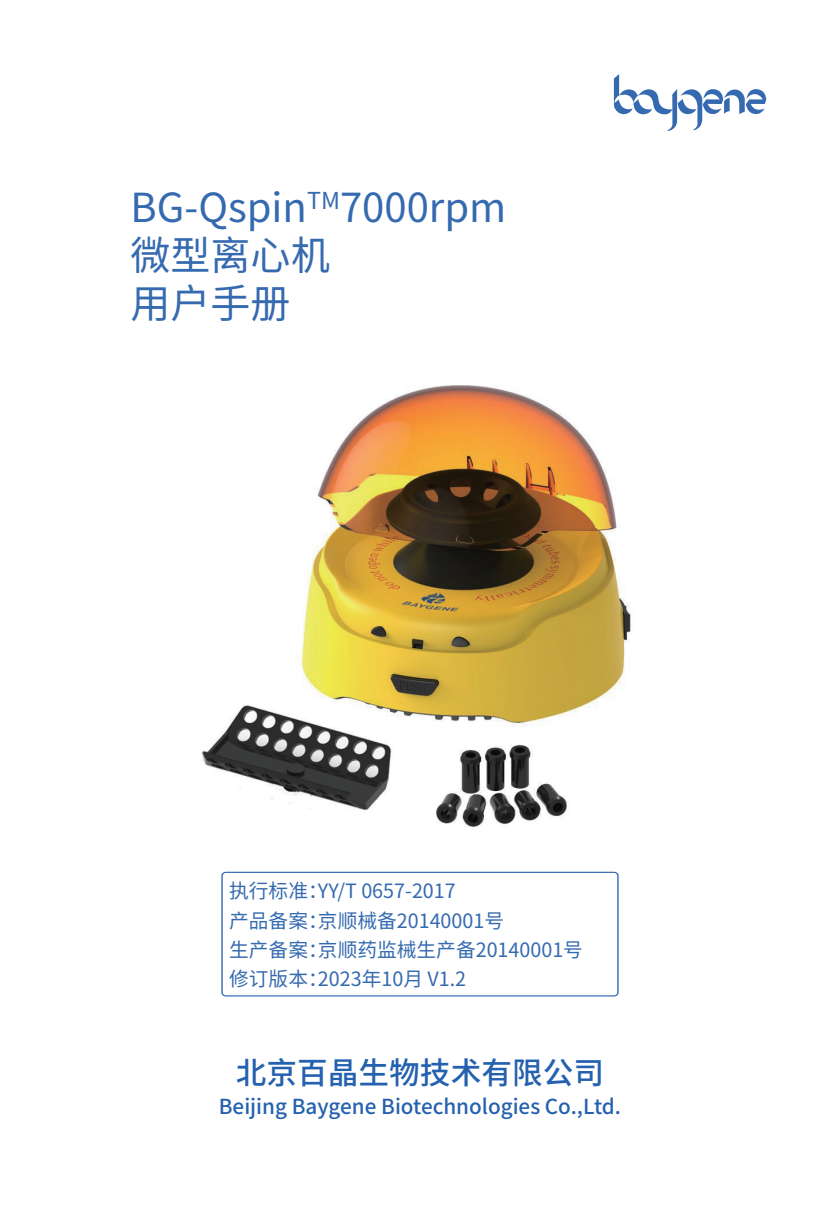
<style>
.page{position:relative;width:840px;height:1225px;background:#fff}
.page>*{position:absolute;margin:0;border:0;box-sizing:border-box;transform-origin:0 0}
.t1{font:40px/48px "Source Han Sans SC";color:#356ab0}
.t2{font:500 30.6px "Source Han Sans SC";color:#2461ae}
.t3{font:500 20.6px "Source Han Sans SC";color:#2461ae}
.t4{font:19.8px/29.2px "Source Han Sans SC";color:#356ab0}
</style>
<div class="page">
<svg style="left:613px;top:74px;width:152px;height:57px"></svg>
<svg style="left:221px;top:871px;width:397px;height:125px"></svg>
<img style="left:201px;top:386px;width:430px;height:441px">
<h1 class="t1" style="left:130px;top:184px;width:377px">BG-Qspin<sup>TM</sup>7000rpm微型离心机<br>用户手册</h1>
<p class="t4" style="left:229px;top:877px;width:355px">执行标准：YY/T 0657-2017<br>产品备案：京顺械备20140001号<br>生产备案：京顺药监械生产备20140001号修订版本：2023年10月 V1.2</p>
<h2 class="t2" style="left:236px;top:1055px;width:369px">北京百晶生物技术有限公司</h2>
<p class="t3" style="left:219px;top:1094px;width:403px">Beijing Baygene Biotechnologies Co.,Ltd.</p>
</div>
